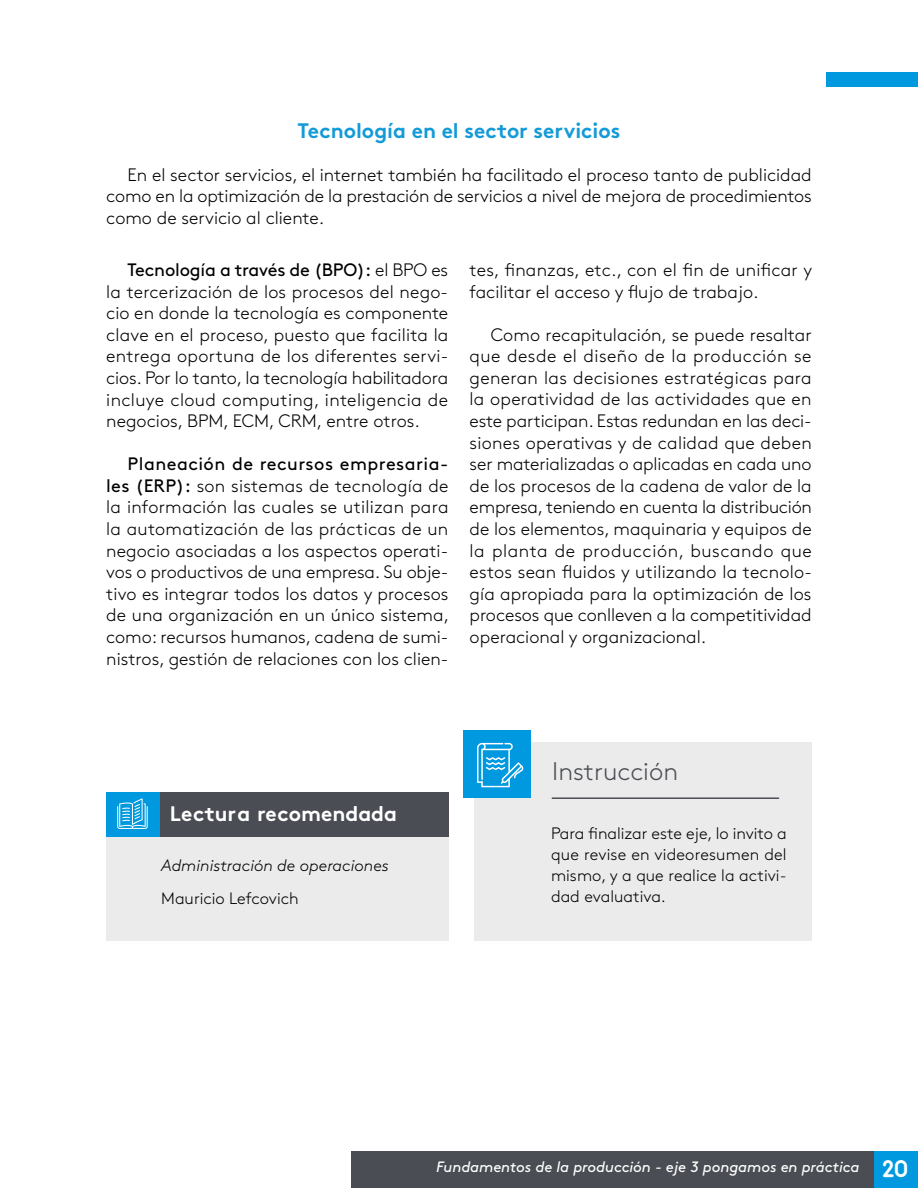
<style>
.page{position:relative;width:918px;height:1188px;background:#fff}
.page>*{position:absolute;margin:0;border:0;box-sizing:border-box;transform-origin:0 0}
.t1{font:300 25.5px "Brown Std";color:#4a4d54}
.t2{font:700 21px "Brown Std";color:#149bd7}
.t3{font:700 21px "Brown Std";color:#fff}
.t4{font:300 18px/21.6px "Brown Std";color:#000;text-align:justify}
.t5{font:300 16.5px/21px "Brown Std";color:#000;text-align:justify}
.t6{font:italic 300 16.5px "Brown Std";color:#000}
.t7{font:italic 15px "Brown Std";letter-spacing:-.005em;color:#fff}
.s1{font-weight:400}
.s2{font-family:"Areandina Voz";font-style:normal;font-size:24px}
</style>
<div class="page">
<div style="left:826px;top:72px;width:92px;height:15px;background:#0099df"></div>
<div style="left:873px;top:1151px;width:45px;height:37px;background:#0099df"></div>
<div style="left:351px;top:1151px;width:522px;height:37px;background:#4a4d54"></div>
<div style="left:474px;top:742px;width:338px;height:199px;background:#ebebeb"></div>
<div style="left:463px;top:731px;width:68px;height:67px;background:#0099df"></div>
<hr style="left:552px;top:797px;width:227px;height:2px;background:#4a4d54">
<svg style="left:477px;top:743px;width:46px;height:44px"></svg>
<div style="left:106px;top:837px;width:342px;height:104px;background:#ebebeb"></div>
<div style="left:159px;top:793px;width:289px;height:44px;background:#4a4d54"></div>
<div style="left:106px;top:793px;width:53px;height:44px;background:#0099df"></div>
<svg style="left:117px;top:798px;width:31px;height:31px"></svg>
<p class="t2" style="left:298px;top:118px;width:324px">Tecnología en el sector servicios</p>
<p class="t4" style="left:106px;top:164px;width:707px;text-indent:21px">En el sector servicios, el internet también ha facilitado el proceso tanto de publicidad como en la optimización de la prestación de servicios a nivel de mejora de procedimientos como de servicio al cliente.</p>
<p class="t4" style="left:106px;top:259px;width:344px;text-indent:21px"><span class="s1">Tecnología a través de (BPO):</span> el BPO es la tercerización de los procesos del nego&shy;cio en donde la tecnología es componente clave en el proceso, puesto que facilita la entrega oportuna de los diferentes servi&shy;cios. Por lo tanto, la tecnología habilitadora incluye cloud computing, inteligencia de negocios, BPM, ECM, CRM, entre otros.</p>
<p class="t4" style="left:106px;top:453px;width:344px;text-indent:21px"><span class="s1">Planeación de recursos empresaria&shy;les (ERP):</span> son sistemas de tecnología de la información las cuales se utilizan para la automatización de las prácticas de un negocio asociadas a los aspectos operati&shy;vos o productivos de una empresa. Su obje&shy;tivo es integrar todos los datos y procesos de una organización en un único sistema, como: recursos humanos, cadena de sumi&shy;nistros, gestión de relaciones con los clien-</p>
<p class="t4" style="left:470px;top:259px;width:344px">tes, finanzas, etc., con el fin de unificar y facilitar el acceso y flujo de trabajo.</p>
<p class="t4" style="left:470px;top:324px;width:344px;text-indent:21px">Como recapitulación, se puede resaltar que desde el diseño de la producción se generan las decisiones estratégicas para la operatividad de las actividades que en este participan. Estas redundan en las deci&shy;siones operativas y de calidad que deben ser materializadas o aplicadas en cada uno de los procesos de la cadena de valor de la empresa, teniendo en cuenta la distribución de los elementos, maquinaria y equipos de la planta de producción, buscando que estos sean fluidos y utilizando la tecnolo&shy;gía apropiada para la optimización de los procesos que conlleven a la competitividad operacional y organizacional.</p>
<p class="t3" style="left:170px;top:801px;width:229px">Lectura recomendada</p>
<p class="t6" style="left:161px;top:856px;width:229px">Administración de operaciones</p>
<p class="t5" style="left:161px;top:888px;width:139px">Mauricio Lefcovich</p>
<h1 class="t1" style="left:552px;top:757px;width:127px">Instrucción</h1>
<p class="t5" style="left:551px;top:823px;width:237px">Para finalizar este eje, lo invito a que revise en videoresumen del mismo, y a que realice la activi&shy;dad evaluativa.</p>
<p class="t7" style="left:436px;top:1158px;width:473px">Fundamentos de la producción - eje 3 pongamos en práctica <span class="s2">20</span></p>
</div>
